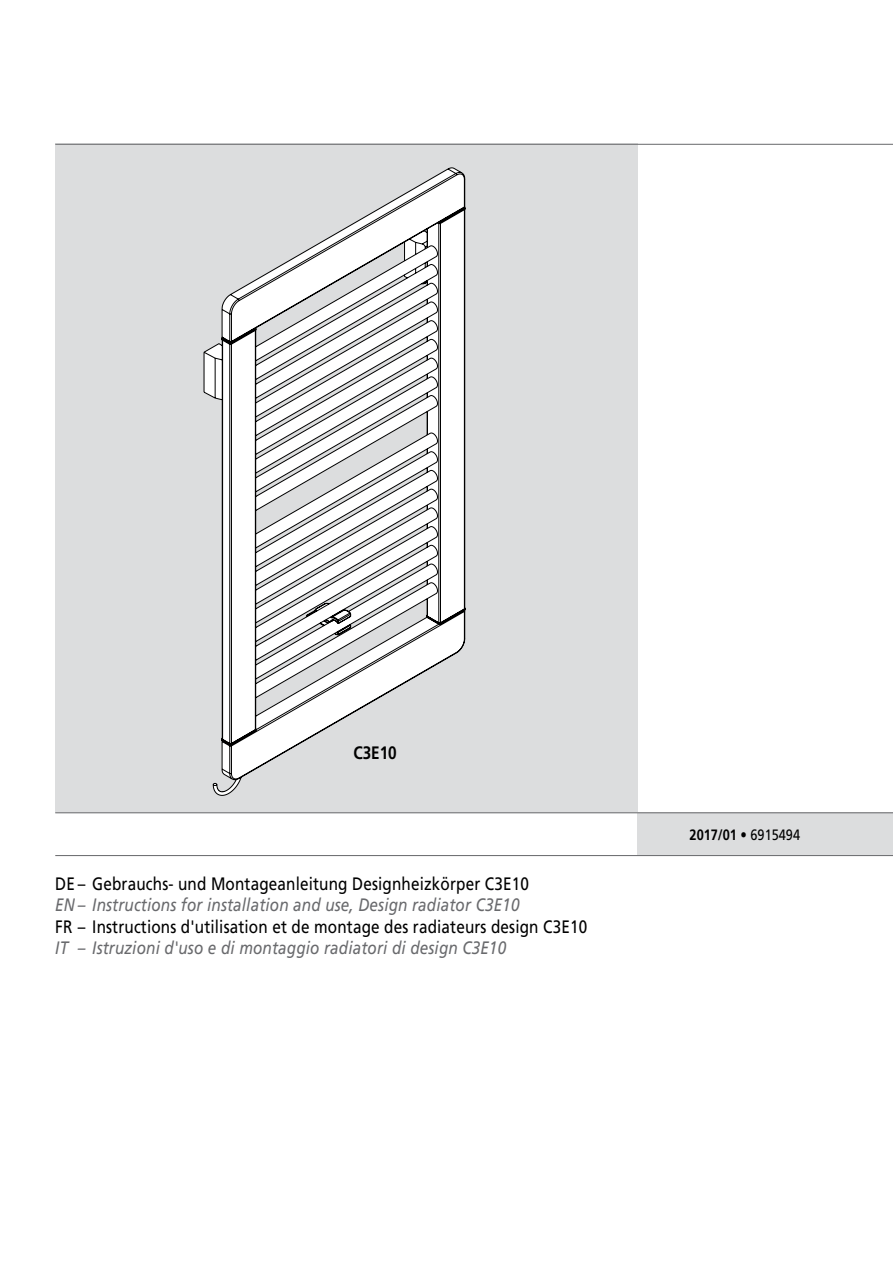
<style>
.page{position:relative;width:893px;height:1263px;background:#fff}
.page>*{position:absolute;margin:0;border:0;box-sizing:border-box;transform-origin:0 0}
.t1{font:18px "Frutiger LT Com";letter-spacing:.01em;color:#000;scale:.85 1}
.t2{font:italic 18px "Frutiger LT Com";letter-spacing:.01em;color:#696a6d;scale:.85 1}
.t3{font:700 18px "Frutiger LT Com";color:#000;scale:.85 1}
.t4{font:15px "Frutiger LT Com";color:#000;scale:.85 1}
.s1{font-weight:700}
</style>
<div class="page">
<div style="left:637px;top:813px;width:256px;height:42px;background:#dcddde"></div>
<div style="left:55px;top:144px;width:582px;height:669px;background:#dcddde"></div>
<hr style="left:55px;top:144px;width:838px;height:1px;background:#6d6e71">
<hr style="left:55px;top:812px;width:838px;height:1px;background:#6d6e71">
<hr style="left:55px;top:855px;width:838px;height:1px;background:#6d6e71">
<svg style="left:204px;top:167px;width:262px;height:629px"></svg>
<p class="t3" style="left:353px;top:742px;width:53px">C3E10</p>
<p class="t1" style="left:55px;top:873px;width:559px">DE – Gebrauchs- und Montageanleitung Designheizkörper C3E10</p>
<p class="t2" style="left:55px;top:894px;width:548px">EN – Instructions for installation and use, Design radiator C3E10</p>
<p class="t1" style="left:55px;top:916px;width:627px">FR – Instructions d'utilisation et de montage des radiateurs design C3E10</p>
<p class="t2" style="left:55px;top:937px;width:532px">IT – Istruzioni d'uso e di montaggio radiatori di design C3E10</p>
<p class="t4" style="left:690px;top:826px;width:132px"><span class="s1">2017/01</span> • 6915494</p>
</div>
